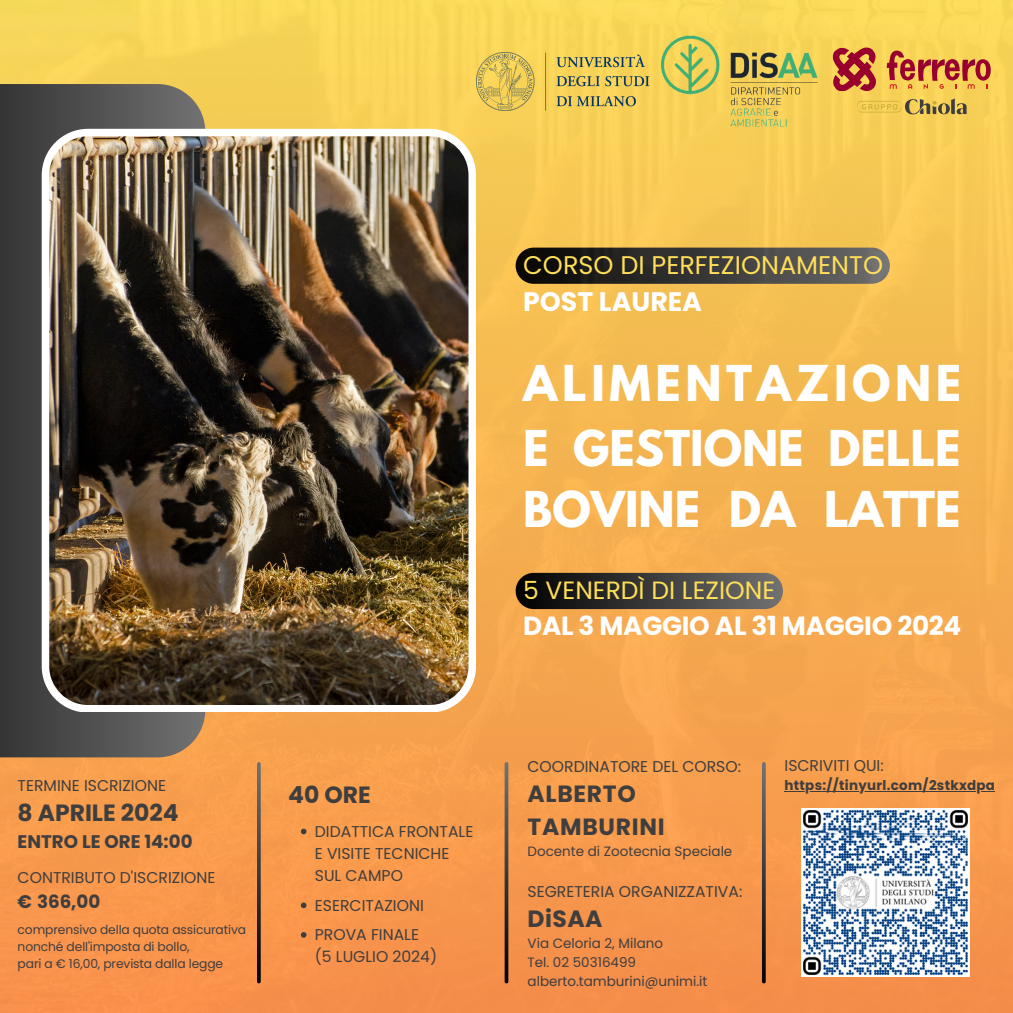
<style>
.page{position:relative;width:1013px;height:1013px;background:#fff}
.page>*{position:absolute;margin:0;border:0;box-sizing:border-box;transform-origin:0 0}
.t1{font:700 43.75px/61px "League Spartan";color:#fff;text-align:justify}
.t2{font:700 43.75px "League Spartan";letter-spacing:.105em;color:#fff}
.t3{font:700 26.75px "Poppins";color:#fff}
.t4{font:700 26.25px "Poppins";letter-spacing:-.01em;color:#fff}
.t5{font:25.5px "Poppins";color:#ffde59}
.t6{font:25px "Poppins";color:#ffde59}
.t7{font:700 23.5px "Poppins";letter-spacing:.02em;color:#3f3e3f}
.t8{font:700 23.5px "Poppins";color:#3f3e3f}
.t9{font:700 18.25px "Poppins";color:#3f3e3f}
.t10{font:15.62px/22.1px "Poppins";color:#3f3e3f}
.t11{font:13.5px "Poppins";color:#3f3e3f}
.t12{font:700 13.5px "Poppins";letter-spacing:.02em;color:#3f3e3f}
.t13{font:12.25px "Poppins";letter-spacing:-.01em;color:#3f3e3f}
</style>
<div class="page">
<img style="left:0;top:0;width:1012px;height:1012px">
<svg style="left:0;top:84px;width:205px;height:673px;background:#494846"></svg>
<img style="left:42px;top:129px;width:434px;height:583px">
<img style="left:655px;top:30px;width:174px;height:104px">
<img style="left:476px;top:53px;width:173px;height:58px">
<svg style="left:832px;top:47px;width:158px;height:67px;background:#da9a4c"></svg>
<div style="left:515px;top:573px;width:268px;height:36px;background:linear-gradient(to right,#010100,#717171);border-radius:18px"></div>
<svg style="left:504px;top:763px;width:4px;height:218px"></svg>
<svg style="left:257px;top:763px;width:4px;height:218px"></svg>
<hr style="left:762px;top:763px;width:3px;height:218px;background:#fff">
<img style="left:801px;top:809px;width:168px;height:167px">
<svg style="left:301px;top:828px;width:5px;height:6px"></svg>
<svg style="left:301px;top:902px;width:5px;height:6px"></svg>
<svg style="left:301px;top:932px;width:5px;height:5px"></svg>
<hr style="left:784px;top:790px;width:211px;height:1px;background:#3f3e3f">
<p class="t5" style="left:523px;top:248px;width:361px">CORSO DI PERFEZIONAMENTO</p>
<p class="t3" style="left:523px;top:283px;width:180px">POST LAUREA</p>
<p class="t2" style="left:523px;top:362px;width:439px">ALIMENTAZIONE</p>
<h4 class="t1" style="left:523px;top:423px;width:439px">E GESTIONE DELLE BOVINE DA LATTE .</h4>
<h3 class="t6" style="left:523px;top:572px;width:253px">5 VENERDÌ DI LEZIONE</h3>
<h3 class="t4" style="left:523px;top:607px;width:439px">DAL 3 MAGGIO AL 31 MAGGIO 2024</h3>
<p class="t10" style="left:18px;top:774px;width:150px">TERMINE ISCRIZIONE</p>
<p class="t8" style="left:18px;top:796px;width:163px">8 APRILE 2024</p>
<p class="t9" style="left:18px;top:829px;width:176px">ENTRO LE ORE 14:00</p>
<p class="t10" style="left:18px;top:866px;width:199px">CONTRIBUTO D'ISCRIZIONE</p>
<p class="t9" style="left:18px;top:888px;width:84px">€ 366,00</p>
<p class="t13" style="left:18px;top:920px;width:230px">comprensivo della quota assicurativa</p>
<p class="t13" style="left:18px;top:937px;width:173px">nonché dell'imposta di bollo,</p>
<p class="t13" style="left:18px;top:954px;width:207px">pari a € 16,00, prevista dalla legge</p>
<h2 class="t7" style="left:288px;top:778px;width:84px">40 ORE</h2>
<h1 class="t10" style="left:315px;top:820px;width:160px">DIDATTICA FRONTALE<br>E VISITE TECNICHE<br>SUL CAMPO</h1>
<h1 class="t10" style="left:315px;top:894px;width:111px">ESERCITAZIONI</h1>
<h2 class="t10" style="left:315px;top:923px;width:124px">PROVA FINALE (5 LUGLIO 2024)</h2>
<p class="t10" style="left:527px;top:755px;width:215px">COORDINATORE DEL CORSO:</p>
<p class="t7" style="left:527px;top:777px;width:110px">ALBERTO</p>
<p class="t7" style="left:527px;top:810px;width:138px">TAMBURINI</p>
<p class="t11" style="left:527px;top:842px;width:206px">Docente di Zootecnia Speciale</p>
<p class="t10" style="left:527px;top:880px;width:216px">SEGRETERIA ORGANIZZATIVA:</p>
<p class="t7" style="left:527px;top:901px;width:76px">DiSAA</p>
<p class="t11" style="left:527px;top:933px;width:137px">Via Celoria 2, Milano</p>
<p class="t11" style="left:527px;top:952px;width:110px">Tel. 02 50316499</p>
<p class="t11" style="left:527px;top:971px;width:181px">alberto.tamburini@unimi.it</p>
<p class="t10" style="left:784px;top:754px;width:101px">ISCRIVITI QUI:</p>
<p class="t12" style="left:784px;top:775px;width:212px">https://tinyurl.com/2stkxdpa</p>
</div>
